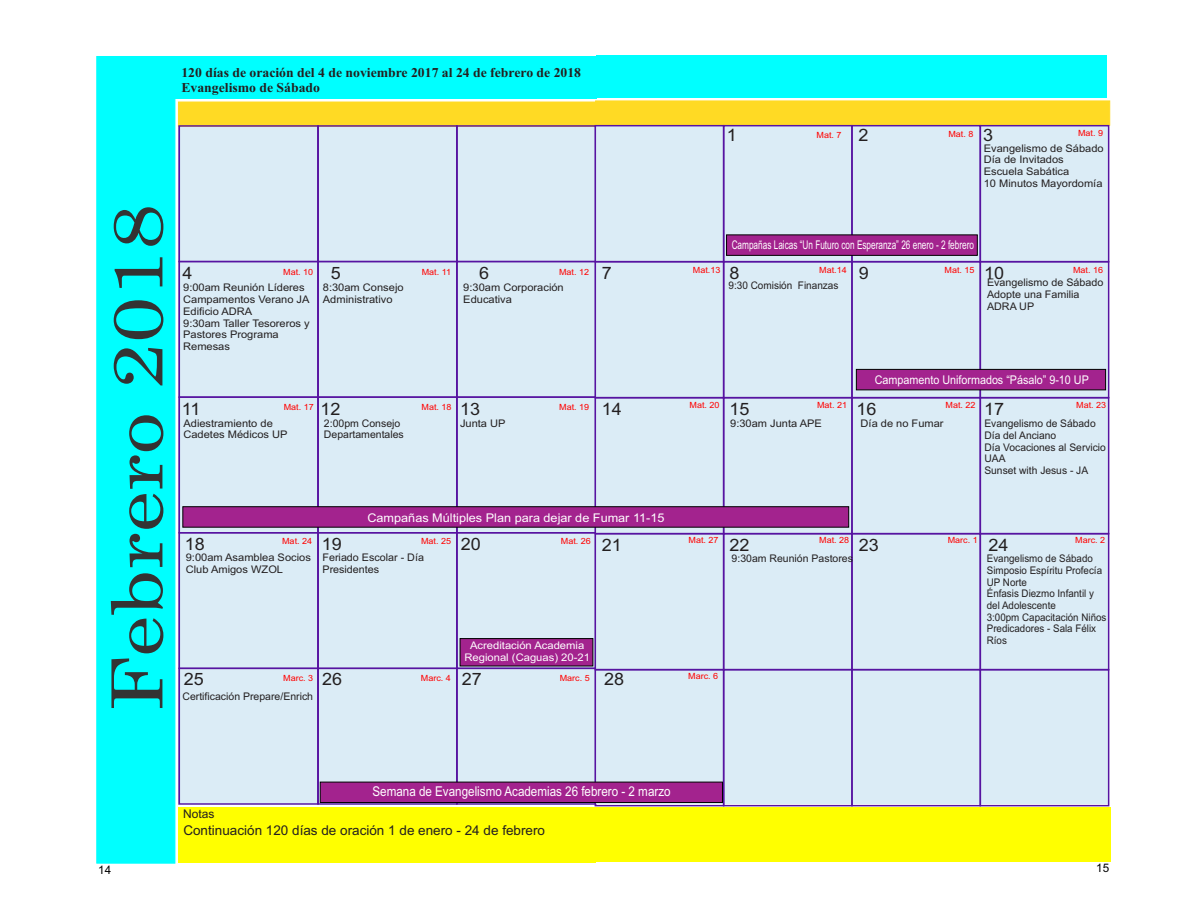
<style>
.page{position:relative;width:1188px;height:918px;background:#fff}
.page>*{position:absolute;margin:0;border:0;box-sizing:border-box;transform-origin:0 0}
.t1{font:70.65px "Century";color:#333;scale:1.18 1}
.t2{font:17.1px "Arial";color:#231f20;scale:1.05 1}
.t3{font:17.1px "Arial";color:#231f20;scale:1.06 1}
.t4{font:700 13.5px/15px "Times New Roman";color:#231f20}
.t5{font:13.5px "Arial";color:#231f20}
.t6{font:13.5px "Arial";color:#fff;scale:.86 1}
.t7{font:12px "Arial";color:#fff;scale:.69 1}
.t8{font:12px "Arial";color:#fff;scale:1.06 1}
.t9{font:12px "Arial";color:#fff;scale:.9 1}
.t10{font:12px "Arial";color:#231f20}
.t11{font:11.7px "Arial";color:#000}
.t12{font:10.5px/11.7px "Arial";color:#231f20;scale:1.06 1}
.t13{font:10.5px/11.7px "Arial";color:#231f20}
.t14{font:10.5px/11.7px "Arial";color:#231f20;scale:.93 1}
.t15{font:10.5px/11.7px "Arial";color:#231f20;scale:1.05 1}
.t16{font:10.5px/11.7px "Arial";color:#fff;text-align:center;scale:1.07 1}
.t17{font:10.5px "Arial";color:#231f20;scale:.95 1}
.t18{font:8.55px "Arial";color:#f00;scale:1.05 1}
.t19{font:8.55px "Arial";color:#f00;scale:1.06 1}
</style>
<div class="page">
<div style="left:179px;top:123px;width:417px;height:682px;background:#dbecf6"></div>
<div style="left:162px;top:56px;width:435px;height:43px;background:#0ff"></div>
<svg style="left:96px;top:56px;width:80px;height:808px;background:#0bffff"></svg>
<div style="left:179px;top:807px;width:417px;height:56px;background:#ff0"></div>
<div style="left:178px;top:261px;width:141px;height:137px;border:2px solid #5714a1"></div>
<div style="left:178px;top:396px;width:141px;height:138px;border:2px solid #5714a1"></div>
<div style="left:178px;top:532px;width:141px;height:137px;border:2px solid #5714a1"></div>
<div style="left:178px;top:668px;width:141px;height:137px;border:2px solid #5714a1"></div>
<div style="left:317px;top:125px;width:141px;height:137px;border:2px solid #5714a1"></div>
<div style="left:317px;top:261px;width:141px;height:137px;border:2px solid #5714a1"></div>
<div style="left:317px;top:396px;width:141px;height:138px;border:2px solid #5714a1"></div>
<div style="left:317px;top:532px;width:141px;height:137px;border:2px solid #5714a1"></div>
<div style="left:317px;top:668px;width:141px;height:137px;border:2px solid #5714a1"></div>
<div style="left:456px;top:125px;width:140px;height:137px;border:2px solid #5714a1"></div>
<div style="left:456px;top:261px;width:140px;height:137px;border:2px solid #5714a1"></div>
<div style="left:456px;top:396px;width:140px;height:138px;border:2px solid #5714a1"></div>
<div style="left:456px;top:532px;width:140px;height:137px;border:2px solid #5714a1"></div>
<div style="left:456px;top:668px;width:140px;height:137px;border:2px solid #5714a1"></div>
<svg style="left:459px;top:638px;width:135px;height:29px;background:#962585"></svg>
<div style="left:595px;top:125px;width:513px;height:679px;background:#dbecf6"></div>
<div style="left:596px;top:55px;width:511px;height:43px;background:#0ff"></div>
<div style="left:595px;top:807px;width:515px;height:55px;background:#ff0"></div>
<svg style="left:178px;top:100px;width:932px;height:27px;background:#fad62f"></svg>
<div style="left:595px;top:125px;width:129px;height:137px;border:2px solid #5714a1"></div>
<div style="left:595px;top:261px;width:129px;height:137px;border:2px solid #5714a1"></div>
<div style="left:595px;top:397px;width:129px;height:137px;border:2px solid #5714a1"></div>
<div style="left:595px;top:533px;width:129px;height:137px;border:2px solid #5714a1"></div>
<div style="left:595px;top:669px;width:129px;height:137px;border:2px solid #5714a1"></div>
<div style="left:723px;top:125px;width:130px;height:137px;border:2px solid #5714a1"></div>
<div style="left:723px;top:261px;width:130px;height:137px;border:2px solid #5714a1"></div>
<div style="left:723px;top:397px;width:130px;height:137px;border:2px solid #5714a1"></div>
<div style="left:723px;top:533px;width:130px;height:137px;border:2px solid #5714a1"></div>
<div style="left:723px;top:669px;width:130px;height:137px;border:2px solid #5714a1"></div>
<div style="left:851px;top:125px;width:130px;height:137px;border:2px solid #5714a1"></div>
<div style="left:851px;top:261px;width:130px;height:137px;border:2px solid #5714a1"></div>
<div style="left:851px;top:397px;width:130px;height:137px;border:2px solid #5714a1"></div>
<div style="left:851px;top:533px;width:130px;height:137px;border:2px solid #5714a1"></div>
<div style="left:851px;top:669px;width:130px;height:137px;border:2px solid #5714a1"></div>
<div style="left:980px;top:125px;width:129px;height:137px;border:2px solid #5714a1"></div>
<div style="left:980px;top:261px;width:129px;height:137px;border:2px solid #5714a1"></div>
<div style="left:980px;top:397px;width:129px;height:137px;border:2px solid #5714a1"></div>
<div style="left:980px;top:533px;width:129px;height:137px;border:2px solid #5714a1"></div>
<div style="left:980px;top:669px;width:129px;height:137px;border:2px solid #5714a1"></div>
<svg style="left:856px;top:369px;width:250px;height:22px;background:#952684"></svg>
<svg style="left:182px;top:506px;width:667px;height:22px;background:#942382"></svg>
<svg style="left:726px;top:234px;width:252px;height:22px;background:#932381"></svg>
<svg style="left:319px;top:781px;width:404px;height:22px;background:#952684"></svg>
<p class="t4" style="left:181px;top:67px;width:401px">120 días de oración del 4 de noviembre 2017 al 24 de febrero de 2018<br>Evangelismo de Sábado</p>
<h1 class="t1" style="left:110px;top:712px;width:432px;rotate:-90deg">Febrero 2018</h1>
<h2 class="t3" style="left:182px;top:266px;width:11px">4</h2>
<h2 class="t3" style="left:331px;top:266px;width:11px">5</h2>
<h2 class="t3" style="left:479px;top:266px;width:11px">6</h2>
<p class="t19" style="left:283px;top:269px;width:30px">Mat. 10</p>
<p class="t19" style="left:422px;top:269px;width:29px">Mat. 11</p>
<p class="t19" style="left:559px;top:269px;width:30px">Mat. 12</p>
<p class="t12" style="left:183px;top:283px;width:121px">9:00am Reunión Líderes<br>Campamentos Verano JA<br>Edificio ADRA<br>9:30am Taller Tesoreros y<br>Pastores Programa<br>Remesas</p>
<p class="t12" style="left:323px;top:283px;width:78px">8:30am Consejo<br>Administrativo</p>
<p class="t12" style="left:463px;top:283px;width:96px">9:30am Corporación<br>Educativa</p>
<h2 class="t2" style="left:602px;top:266px;width:11px">7</h2>
<h2 class="t3" style="left:182px;top:402px;width:19px">11</h2>
<h2 class="t3" style="left:320px;top:402px;width:20px">12</h2>
<h2 class="t3" style="left:460px;top:402px;width:20px">13</h2>
<p class="t19" style="left:284px;top:404px;width:30px">Mat. 17</p>
<p class="t19" style="left:422px;top:404px;width:30px">Mat. 18</p>
<p class="t12" style="left:183px;top:418px;width:100px">Adiestramiento de<br>Cadetes Médicos UP</p>
<p class="t13" style="left:324px;top:418px;width:81px">2:00pm Consejo<br>Departamentales</p>
<p class="t12" style="left:460px;top:418px;width:45px">Junta UP</p>
<p class="t19" style="left:559px;top:404px;width:30px">Mat. 19</p>
<h2 class="t2" style="left:602px;top:403px;width:21px">14</h2>
<h2 class="t3" style="left:185px;top:537px;width:20px">18</h2>
<p class="t19" style="left:282px;top:538px;width:30px">Mat. 24</p>
<h2 class="t3" style="left:322px;top:537px;width:20px">19</h2>
<p class="t8" style="left:367px;top:514px;width:282px">Campañas Múltiples Plan para dejar de Fumar 11-15</p>
<p class="t19" style="left:421px;top:538px;width:30px">Mat. 25</p>
<h2 class="t3" style="left:461px;top:537px;width:20px">20</h2>
<p class="t19" style="left:561px;top:538px;width:30px">Mat. 26</p>
<h2 class="t2" style="left:602px;top:539px;width:21px">21</h2>
<p class="t12" style="left:186px;top:553px;width:120px">9:00am Asamblea Socios<br>Club Amigos WZOL</p>
<p class="t13" style="left:323px;top:553px;width:103px">Feriado Escolar - Día<br>Presidentes</p>
<h2 class="t3" style="left:184px;top:673px;width:20px">25</h2>
<p class="t19" style="left:283px;top:675px;width:30px">Marc. 3</p>
<p class="t13" style="left:182px;top:691px;width:132px">Certificación Prepare/Enrich</p>
<h2 class="t3" style="left:322px;top:673px;width:20px">26</h2>
<p class="t19" style="left:421px;top:675px;width:30px">Marc. 4</p>
<p class="t16" style="left:465px;top:641px;width:119px">Acreditación Academia<br>Regional (Caguas) 20-21</p>
<h2 class="t3" style="left:462px;top:673px;width:20px">27</h2>
<p class="t19" style="left:560px;top:675px;width:30px">Marc. 5</p>
<h2 class="t2" style="left:604px;top:673px;width:21px">28</h2>
<h2 class="t2" style="left:727px;top:129px;width:11px">1</h2>
<h2 class="t2" style="left:858px;top:128px;width:11px">2</h2>
<h2 class="t2" style="left:983px;top:128px;width:11px">3</h2>
<p class="t18" style="left:817px;top:131px;width:25px">Mat. 7</p>
<p class="t18" style="left:948px;top:131px;width:25px">Mat. 8</p>
<p class="t18" style="left:1078px;top:130px;width:25px">Mat. 9</p>
<p class="t15" style="left:984px;top:143px;width:116px">Evangelismo de Sábado<br>Día de Invitados<br>Escuela Sabática<br>10 Minutos Mayordomía</p>
<p class="t18" style="left:693px;top:267px;width:28px">Mat.13</p>
<p class="t7" style="left:732px;top:241px;width:353px">Campañas Laicas “Un Futuro con Esperanza” 26 enero - 2 febrero</p>
<h2 class="t2" style="left:729px;top:266px;width:11px">8</h2>
<p class="t18" style="left:819px;top:267px;width:28px">Mat.14</p>
<p class="t17" style="left:728px;top:281px;width:117px">9:30 Comisión Finanzas</p>
<h2 class="t2" style="left:859px;top:266px;width:11px">9</h2>
<p class="t18" style="left:945px;top:267px;width:30px">Mat. 15</p>
<h2 class="t2" style="left:984px;top:266px;width:21px">10</h2>
<p class="t18" style="left:1073px;top:267px;width:30px">Mat. 16</p>
<p class="t13" style="left:987px;top:278px;width:118px">Evangelismo de Sábado<br>Adopte una Familia<br>ADRA UP</p>
<p class="t18" style="left:690px;top:402px;width:30px">Mat. 20</p>
<h2 class="t2" style="left:729px;top:403px;width:21px">15</h2>
<p class="t18" style="left:817px;top:402px;width:30px">Mat. 21</p>
<p class="t9" style="left:875px;top:375px;width:239px">Campamento Uniformados “Pásalo” 9-10 UP</p>
<h2 class="t2" style="left:857px;top:403px;width:21px">16</h2>
<p class="t18" style="left:946px;top:402px;width:30px">Mat. 22</p>
<h2 class="t2" style="left:984px;top:403px;width:21px">17</h2>
<p class="t18" style="left:1076px;top:402px;width:30px">Mat. 23</p>
<p class="t15" style="left:730px;top:419px;width:89px">9:30am Junta APE</p>
<p class="t13" style="left:984px;top:419px;width:123px">Evangelismo de Sábado<br>Día del Anciano<br>Día Vocaciones al Servicio<br>UAA<br>Sunset with Jesus - JA</p>
<p class="t15" style="left:861px;top:419px;width:81px">Día de no Fumar</p>
<p class="t18" style="left:689px;top:537px;width:30px">Mat. 27</p>
<h2 class="t2" style="left:729px;top:539px;width:21px">22</h2>
<p class="t18" style="left:819px;top:537px;width:30px">Mat. 28</p>
<h2 class="t2" style="left:859px;top:538px;width:21px">23</h2>
<p class="t13" style="left:732px;top:553px;width:123px">9:30am Reunión Pastores</p>
<p class="t18" style="left:688px;top:673px;width:30px">Marc. 6</p>
<p class="t18" style="left:948px;top:537px;width:30px">Marc. 1</p>
<h2 class="t2" style="left:989px;top:539px;width:21px">24</h2>
<p class="t18" style="left:1075px;top:537px;width:30px">Marc. 2</p>
<p class="t14" style="left:987px;top:553px;width:130px">Evangelismo de Sábado<br>Simposio Espíritu Profecía<br>UP Norte<br>Énfasis Diezmo Infantil y del Adolescente<br>3:00pm Capacitación Niños<br>Predicadores - Sala Félix<br>Ríos</p>
<p class="t11" style="left:98px;top:865px;width:14px">14</p>
<p class="t10" style="left:183px;top:809px;width:33px">Notas</p>
<p class="t6" style="left:372px;top:787px;width:348px">Semana de Evangelismo Academias 26 febrero - 2 marzo</p>
<p class="t5" style="left:183px;top:825px;width:363px">Continuación 120 días de oración 1 de enero - 24 de febrero</p>
<p class="t11" style="left:1096px;top:863px;width:14px">15</p>
</div>
